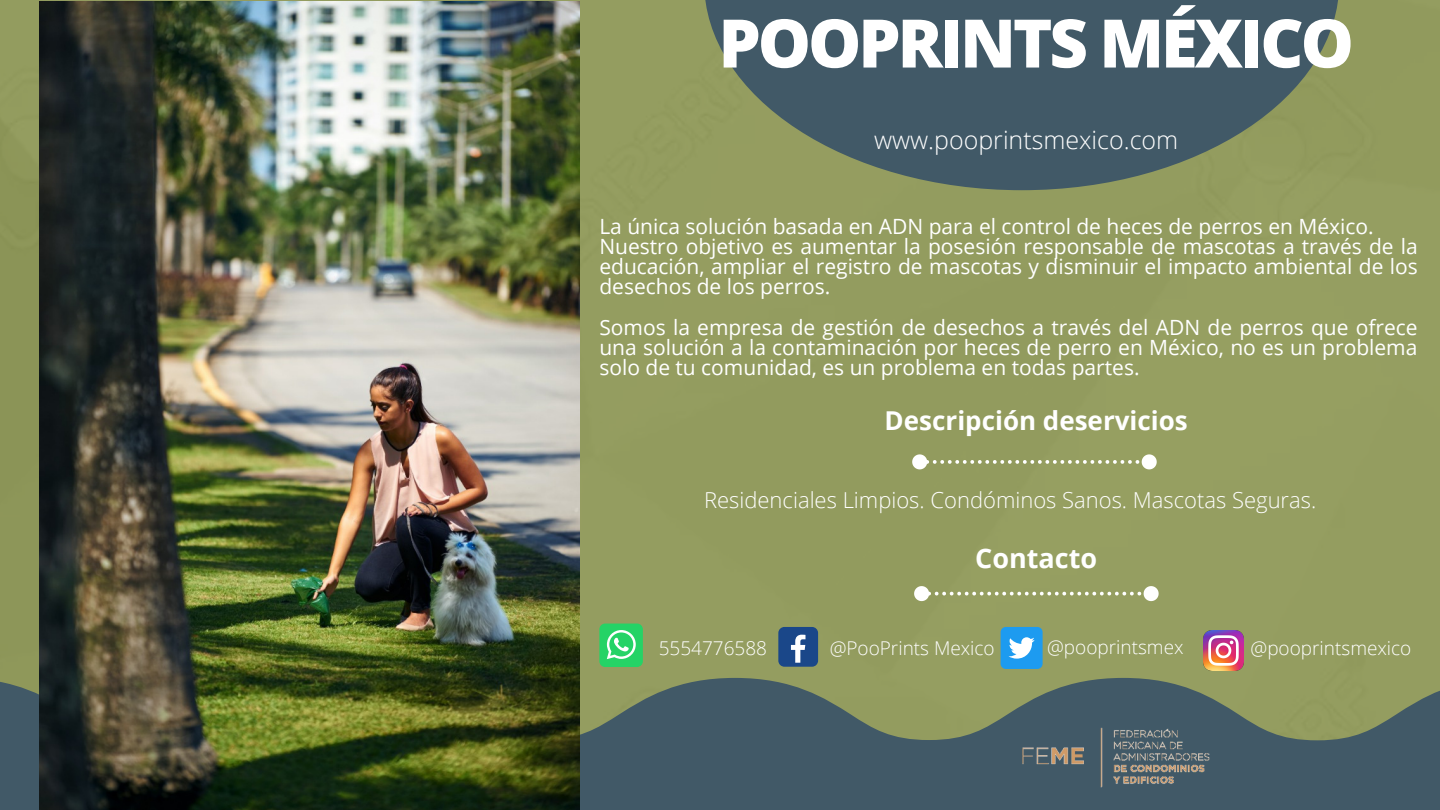
<style>
.page{position:relative;width:1440px;height:810px;background:#fff}
.page>*{position:absolute;margin:0;border:0;box-sizing:border-box;transform-origin:0 0}
.t1{font:800 67px "Open Sans";letter-spacing:-.045em;color:#fff}
.t2{font:700 27px "Open Sans";color:#fff}
.t3{font:700 26px "Open Sans";color:#fff}
.t4{font:300 25px "Open Sans";color:#fff}
.t5{font:300 22px "Open Sans";color:#fff}
.t6{font:21px/20.2px "Open Sans";color:#fff;text-align:justify}
.t7{font:300 19px "Open Sans";color:#fff}
</style>
<div class="page">
<div style="left:0;top:0;width:1440px;height:678px;background:#949d60"></div>
<svg style="left:0;top:678px;width:1440px;height:132px;background:#576b64"></svg>
<svg style="left:704px;top:0;width:635px;height:190px;background:#546865"></svg>
<div style="left:778px;top:627px;width:40px;height:40px;background:#1a4789;border-radius:6px"></div>
<svg style="left:791px;top:635px;width:14px;height:28px"></svg>
<svg style="left:912px;top:583px;width:249px;height:21px;background:#a2aa74"></svg>
<img style="left:988px;top:708px;width:255px;height:102px">
<svg style="left:910px;top:452px;width:249px;height:20px;background:#a2aa74"></svg>
<div style="left:1001px;top:627px;width:42px;height:42px;background:#1d9bf0;border-radius:5px"></div>
<svg style="left:1008px;top:637px;width:27px;height:22px"></svg>
<div style="left:599px;top:624px;width:44px;height:43px;background:#25d366;border-radius:6px"></div>
<svg style="left:607px;top:630px;width:29px;height:29px"></svg>
<img style="left:40px;top:2px;width:539px;height:808px">
<img style="left:1203px;top:631px;width:40px;height:39px">
<p class="t1" style="left:718px;top:-4px;width:637px">POOPRINTS MÉXICO</p>
<p class="t4" style="left:874px;top:122px;width:306px">www.pooprintsmexico.com</p>
<p class="t6" style="left:599px;top:215px;width:776px">La única solución basada en ADN para el control de heces de perros en México.</p>
<p class="t6" style="left:599px;top:236px;width:820px">Nuestro objetivo es aumentar la posesión responsable de mascotas a través de la educación, ampliar el registro de mascotas y disminuir el impacto ambiental de los desechos de los perros.</p>
<p class="t6" style="left:599px;top:317px;width:820px">Somos la empresa de gestión de desechos a través del ADN de perros que ofrece una solución a la contaminación por heces de perro en México, no es un problema solo de tu comunidad, es un problema en todas partes.</p>
<p class="t3" style="left:885px;top:402px;width:305px">Descripción deservicios</p>
<p class="t5" style="left:704px;top:484px;width:614px">Residenciales Limpios. Condóminos Sanos. Mascotas Seguras.</p>
<p class="t2" style="left:975px;top:540px;width:123px">Contacto</p>
<p class="t7" style="left:830px;top:635px;width:167px">@PooPrints Mexico</p>
<p class="t7" style="left:1047px;top:634px;width:138px">@pooprintsmex</p>
<p class="t7" style="left:659px;top:635px;width:110px">5554776588</p>
<p class="t7" style="left:1251px;top:635px;width:162px">@pooprintsmexico</p>
</div>
